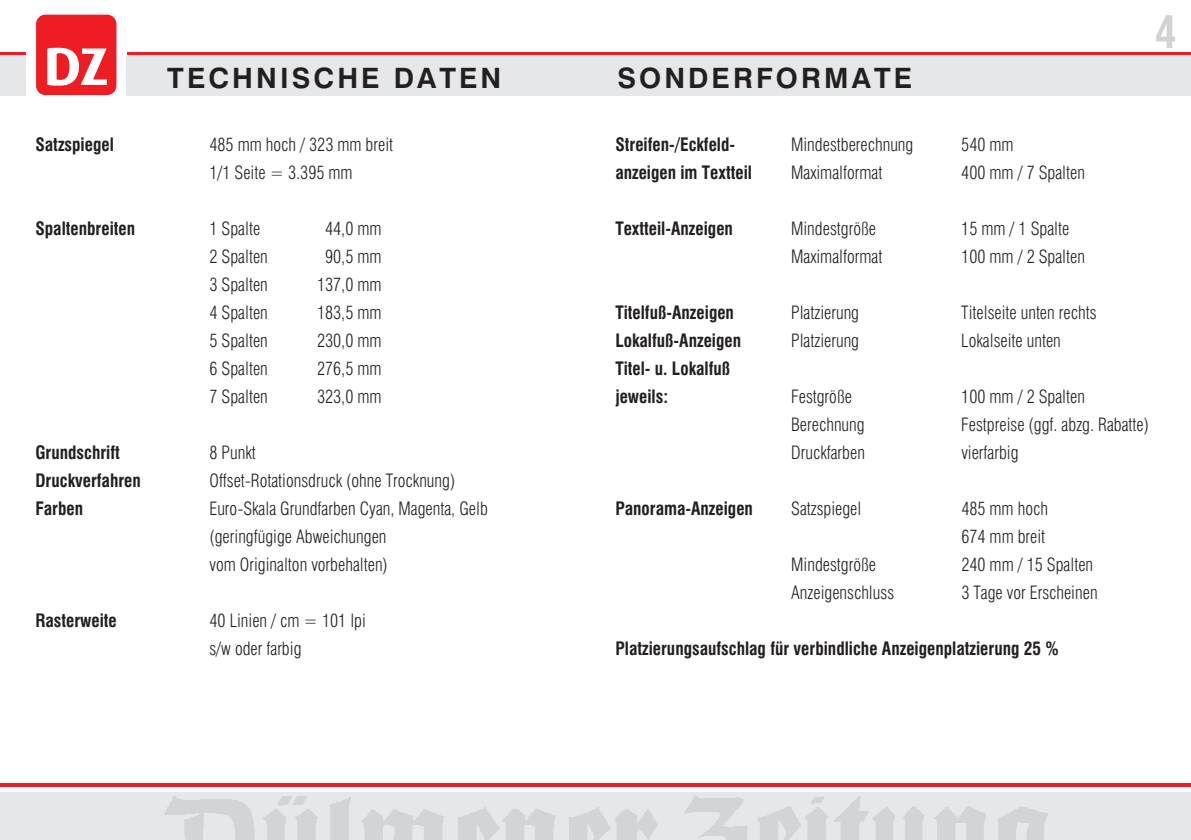
<style>
.page{position:relative;width:1191px;height:840px;background:#fff}
.page>*{position:absolute;margin:0;border:0;box-sizing:border-box;transform-origin:0 0}
.t1{font:700 condensed 44px "Swiss 721 OTF";color:#d1d2d4}
.t2{font:700 28px "Swiss 721 OTF";letter-spacing:.11em;color:#231f20}
.t3{font:300 condensed 18px/28px "Swiss 721 OTF";color:#231f20;scale:.96 1}
.t4{font:700 condensed 18px/28px "Swiss 721 OTF";color:#231f20;scale:.96 1}
</style>
<div class="page">
<div style="left:127px;top:55px;width:1064px;height:40px;background:#e6e7e9"></div>
<div style="left:36px;top:15px;width:80px;height:80px;background:#ee1d23;border-radius:9px"></div>
<svg style="left:47px;top:48px;width:60px;height:38px"></svg>
<hr style="left:127px;top:52px;width:1064px;height:3px;background:#ee1d23">
<div style="left:0;top:55px;width:26px;height:40px;background:#e6e7e9"></div>
<hr style="left:0;top:52px;width:26px;height:3px;background:#ee1d23">
<div style="left:0;top:792px;width:1191px;height:47px;background:linear-gradient(to right,#e0e1e3,#e0e1e3)"></div>
<hr style="left:0;top:783px;width:1191px;height:3px;background:#ee1d23">
<h2 class="t2" style="left:167px;top:61px;width:335px">TECHNISCHE DATEN</h2>
<h2 class="t2" style="left:617px;top:61px;width:296px">SONDERFORMATE</h2>
<h1 class="t1" style="left:1154px;top:6px;width:23px">4</h1>
<p class="t4" style="left:35px;top:130px;width:83px">Satzspiegel</p>
<p class="t3" style="left:209px;top:130px;width:193px">485 mm hoch / 323 mm breit<br>1/1 Seite = 3.395 mm</p>
<p class="t4" style="left:35px;top:214px;width:105px">Spaltenbreiten</p>
<p class="t3" style="left:209px;top:214px;width:54px">1 Spalte</p>
<p class="t3" style="left:325px;top:214px;width:60px">44,0 mm</p>
<p class="t3" style="left:209px;top:242px;width:62px">2 Spalten</p>
<p class="t3" style="left:325px;top:242px;width:60px">90,5 mm</p>
<p class="t3" style="left:209px;top:270px;width:62px">3 Spalten</p>
<p class="t3" style="left:317px;top:270px;width:69px">137,0 mm</p>
<p class="t3" style="left:209px;top:298px;width:62px">4 Spalten</p>
<p class="t3" style="left:317px;top:298px;width:69px">183,5 mm</p>
<p class="t3" style="left:209px;top:326px;width:62px">5 Spalten</p>
<p class="t3" style="left:317px;top:326px;width:69px">230,0 mm</p>
<p class="t3" style="left:209px;top:354px;width:62px">6 Spalten</p>
<p class="t3" style="left:317px;top:354px;width:69px">276,5 mm</p>
<p class="t3" style="left:209px;top:382px;width:62px">7 Spalten</p>
<p class="t3" style="left:317px;top:382px;width:69px">323,0 mm</p>
<p class="t4" style="left:35px;top:438px;width:89px">Grundschrift</p>
<p class="t3" style="left:209px;top:438px;width:50px">8 Punkt</p>
<p class="t4" style="left:35px;top:466px;width:111px">Druckverfahren</p>
<p class="t3" style="left:209px;top:466px;width:258px">Offset-Rotationsdruck (ohne Trocknung)</p>
<p class="t4" style="left:35px;top:494px;width:51px">Farben</p>
<p class="t3" style="left:209px;top:494px;width:291px">Euro-Skala Grundfarben Cyan, Magenta, Gelb (geringfügige Abweichungen<br>vom Originalton vorbehalten)</p>
<p class="t4" style="left:35px;top:606px;width:86px">Rasterweite</p>
<p class="t3" style="left:209px;top:606px;width:164px">40 Linien / cm = 101 lpi s/w oder farbig</p>
<p class="t4" style="left:615px;top:130px;width:126px">Streifen-/Eckfeld-</p>
<p class="t3" style="left:791px;top:130px;width:129px">Mindestberechnung</p>
<p class="t3" style="left:961px;top:130px;width:56px">540 mm</p>
<p class="t4" style="left:615px;top:158px;width:144px">anzeigen im Textteil</p>
<p class="t3" style="left:791px;top:158px;width:96px">Maximalformat</p>
<p class="t3" style="left:961px;top:158px;width:130px">400 mm / 7 Spalten</p>
<p class="t4" style="left:615px;top:214px;width:124px">Textteil-Anzeigen</p>
<p class="t3" style="left:791px;top:214px;width:90px">Mindestgröße</p>
<p class="t3" style="left:961px;top:214px;width:114px">15 mm / 1 Spalte</p>
<p class="t3" style="left:791px;top:242px;width:96px">Maximalformat</p>
<p class="t3" style="left:961px;top:242px;width:130px">100 mm / 2 Spalten</p>
<p class="t4" style="left:615px;top:298px;width:125px">Titelfuß-Anzeigen</p>
<p class="t3" style="left:791px;top:298px;width:72px">Platzierung</p>
<p class="t3" style="left:961px;top:298px;width:142px">Titelseite unten rechts</p>
<p class="t4" style="left:615px;top:326px;width:133px">Lokalfuß-Anzeigen</p>
<p class="t3" style="left:791px;top:326px;width:72px">Platzierung</p>
<p class="t3" style="left:961px;top:326px;width:105px">Lokalseite unten</p>
<p class="t4" style="left:615px;top:354px;width:121px">Titel- u. Lokalfuß jeweils:</p>
<p class="t3" style="left:791px;top:382px;width:65px">Festgröße</p>
<p class="t3" style="left:961px;top:382px;width:130px">100 mm / 2 Spalten</p>
<p class="t3" style="left:791px;top:410px;width:78px">Berechnung</p>
<p class="t3" style="left:961px;top:410px;width:197px">Festpreise (ggf. abzg. Rabatte)</p>
<p class="t3" style="left:791px;top:438px;width:78px">Druckfarben</p>
<p class="t3" style="left:961px;top:438px;width:61px">vierfarbig</p>
<p class="t4" style="left:615px;top:494px;width:145px">Panorama-Anzeigen</p>
<p class="t3" style="left:791px;top:494px;width:75px">Satzspiegel</p>
<p class="t3" style="left:961px;top:494px;width:92px">485 mm hoch<br>674 mm breit</p>
<p class="t3" style="left:791px;top:550px;width:90px">Mindestgröße</p>
<p class="t3" style="left:961px;top:550px;width:139px">240 mm / 15 Spalten</p>
<p class="t3" style="left:791px;top:578px;width:109px">Anzeigenschluss</p>
<p class="t3" style="left:961px;top:578px;width:143px">3 Tage vor Erscheinen</p>
<p class="t4" style="left:615px;top:634px;width:463px">Platzierungsaufschlag für verbindliche Anzeigenplatzierung 25 %</p>
</div>
